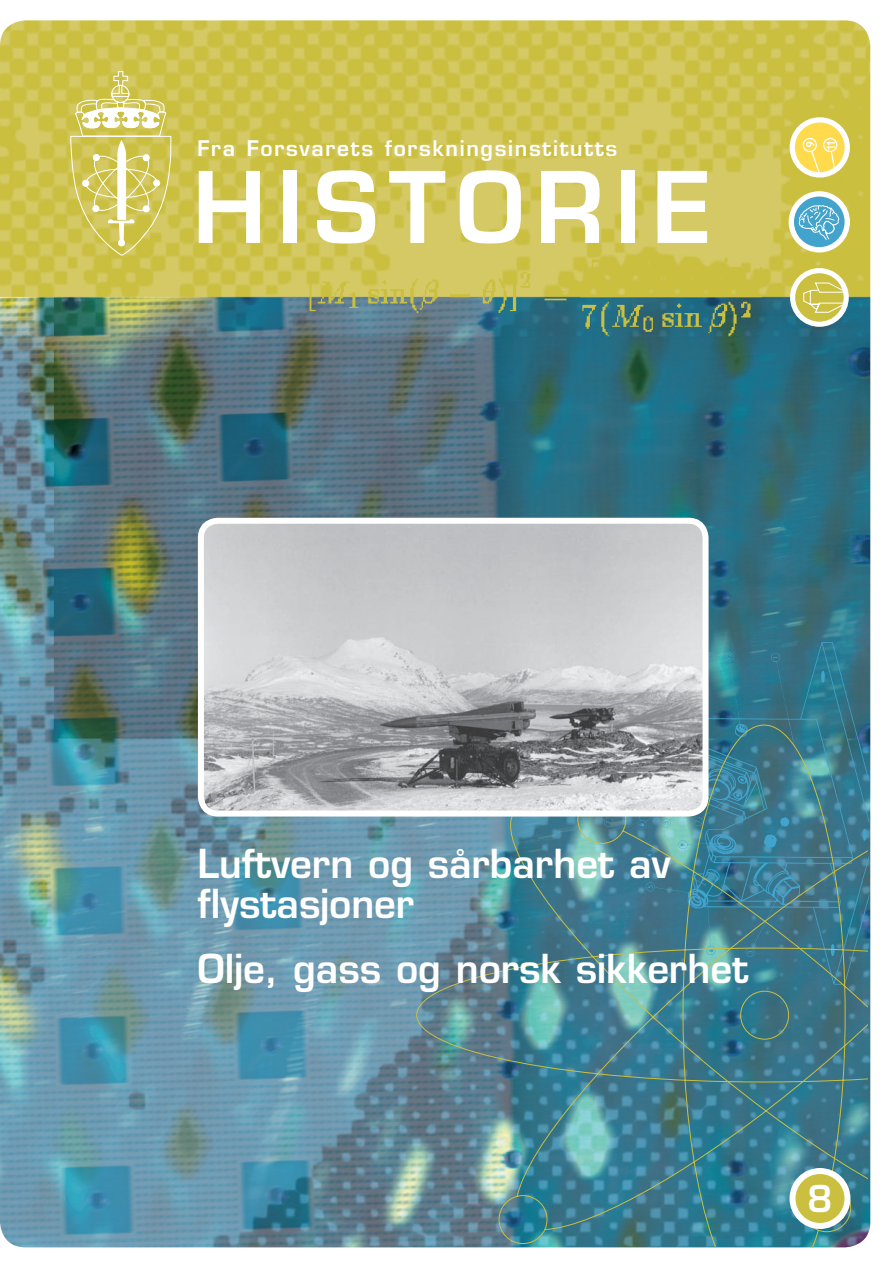
<style>
.page{position:relative;width:893px;height:1263px;background:#fff}
.page>*{position:absolute;margin:0;border:0;box-sizing:border-box;transform-origin:0 0}
.t1{font:600 96px "Eurostile";letter-spacing:.11em;color:#fff}
.t2{font:600 39px/40.5px "Eurostile";color:#fff}
.t3{font:600 36px "Eurostile";color:#fff}
.t4{font:600 21px "Eurostile";letter-spacing:.08em;color:#fff}
</style>
<div class="page">
<img style="left:0;top:20px;width:870px;height:1227px">
<svg style="left:70px;top:71px;width:102px;height:185px;background:#d6cd6d"></svg>
<svg style="left:310px;top:255px;width:451px;height:81px;background:#909f67"></svg>
<svg style="left:711px;top:642px;width:158px;height:343px;background:#32778b"></svg>
<svg style="left:793px;top:271px;width:53px;height:53px"></svg>
<div style="left:790px;top:268px;width:59px;height:59px;border:5px solid #fff;border-radius:50%"></div>
<svg style="left:803px;top:282px;width:43px;height:31px"></svg>
<svg style="left:791px;top:194px;width:56px;height:56px"></svg>
<div style="left:789px;top:191px;width:61px;height:61px;border:5px solid #fff;border-radius:50%"></div>
<svg style="left:798px;top:204px;width:42px;height:37px;background:#68b5d6"></svg>
<svg style="left:792px;top:120px;width:55px;height:55px"></svg>
<div style="left:790px;top:117px;width:60px;height:61px;border:5px solid #fff;border-radius:50%"></div>
<svg style="left:802px;top:137px;width:36px;height:37px"></svg>
<img style="left:416px;top:724px;width:451px;height:523px">
<div style="left:792px;top:1171px;width:55px;height:55px;background:#cbbf40;border-radius:50%"></div>
<div style="left:789px;top:1168px;width:61px;height:61px;border:6px solid #fff;border-radius:50%"></div>
<svg style="left:195px;top:515px;width:516px;height:298px;background:#bbbdc0"></svg>
<p class="t4" style="left:197px;top:135px;width:421px">Fra Forsvarets forskningsinstitutts</p>
<h1 class="t1" style="left:192px;top:148px;width:521px">HISTORIE</h1>
<p class="t2" style="left:197px;top:843px;width:475px">Luftvern og sårbarhet av flystasjoner</p>
<p class="t2" style="left:197px;top:948px;width:553px">Olje, gass og norsk sikkerhet</p>
<p class="t3" style="left:807px;top:1177px;width:27px">8</p>
</div>
